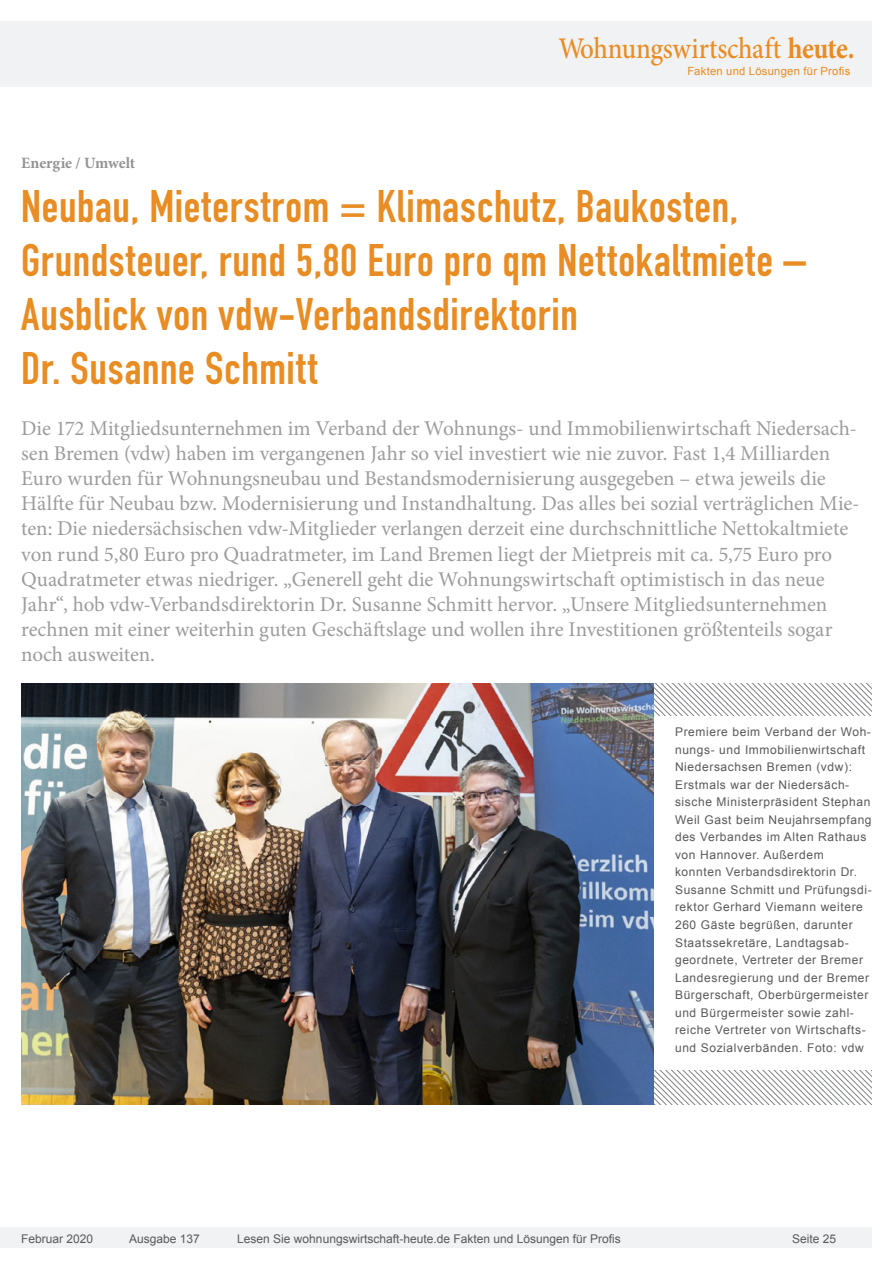
<style>
.page{position:relative;width:893px;height:1263px;background:#fff}
.page>*{position:absolute;margin:0;border:0;box-sizing:border-box;transform-origin:0 0}
.t1{font:45px/54px "DIN Engschrift";letter-spacing:.015em;color:#e88c24}
.t2{font:500 30px "Minion Pro";letter-spacing:-.01em;color:#e88c24;scale:.9 1}
.t3{font:21px/25.2px "Minion Pro";letter-spacing:-.005em;color:#9c9c9c}
.t4{font:700 15.75px "Minion Pro";letter-spacing:-.005em;color:#939393}
.t5{font:12px/17.5px "Arial";letter-spacing:.05em;color:#595959}
.t6{font:12px "Arial";color:#595959}
.t7{font:11.25px "Arial";letter-spacing:.025em;color:#e88c24}
.s1{font-weight:700}
</style>
<div class="page">
<div style="left:0;top:1227px;width:872px;height:20px;background:#f1f2f3"></div>
<div style="left:0;top:21px;width:872px;height:66px;background:#f1f2f3"></div>
<svg style="left:654px;top:683px;width:218px;height:33px"></svg>
<svg style="left:654px;top:1070px;width:218px;height:34px"></svg>
<img style="left:21px;top:683px;width:633px;height:421px">
<h2 class="t2" style="left:558px;top:28px;width:331px">Wohnungswirtschaft <span class="s1">heute.</span></h2>
<p class="t7" style="left:687px;top:63px;width:165px">Fakten und Lösungen für Profis</p>
<p class="t4" style="left:21px;top:152px;width:115px">Energie / Umwelt</p>
<h1 class="t1" style="left:21px;top:180px;width:786px">Neubau, Mieterstrom = Klimaschutz, Baukosten, Grundsteuer, rund 5,80 Euro pro qm Nettokaltmiete – Ausblick von vdw-Verbandsdirektorin<br>Dr. Susanne Schmitt</h1>
<p class="t3" style="left:21px;top:415px;width:840px">Die 172 Mitgliedsunternehmen im Verband der Wohnungs- und Immobilienwirtschaft Niedersach&shy;sen Bremen (vdw) haben im vergangenen Jahr so viel investiert wie nie zuvor. Fast 1,4 Milliarden Euro wurden für Wohnungsneubau und Bestandsmodernisierung ausgegeben – etwa jeweils die Hälfte für Neubau bzw. Modernisierung und Instandhaltung. Das alles bei sozial verträglichen Mie&shy;ten: Die niedersächsischen vdw-Mitglieder verlangen derzeit eine durchschnittliche Nettokaltmiete von rund 5,80 Euro pro Quadratmeter, im Land Bremen liegt der Mietpreis mit ca. 5,75 Euro pro Quadratmeter etwas niedriger. „Generell geht die Wohnungswirtschaft optimistisch in das neue Jahr“, hob vdw-Verbandsdirektorin Dr. Susanne Schmitt hervor. „Unsere Mitgliedsunternehmen rechnen mit einer weiterhin guten Geschäftslage und wollen ihre Investitionen größtenteils sogar noch ausweiten.</p>
<p class="t5" style="left:675px;top:723px;width:198px">Premiere beim Verband der Woh&shy;nungs- und Immobilienwirtschaft<br>Niedersachsen Bremen (vdw):<br>Erstmals war der Niedersäch&shy;sische Ministerpräsident Stephan<br>Weil Gast beim Neujahrsempfang des Verbandes im Alten Rathaus von Hannover. Außerdem konnten Verbandsdirektorin Dr.<br>Susanne Schmitt und Prüfungsdi&shy;rektor Gerhard Viemann weitere<br>260 Gäste begrüßen, darunter<br>Staatssekretäre, Landtagsab&shy;geordnete, Vertreter der Bremer<br>Landesregierung und der Bremer<br>Bürgerschaft, Oberbürgermeister und Bürgermeister sowie zahl&shy;reiche Vertreter von Wirtschafts&shy;und Sozialverbänden. Foto: vdw</p>
<p class="t6" style="left:21px;top:1230px;width:74px">Februar 2020</p>
<p class="t6" style="left:129px;top:1230px;width:72px">Ausgabe 137</p>
<p class="t6" style="left:237px;top:1230px;width:385px">Lesen Sie wohnungswirtschaft-heute.de Fakten und Lösungen für Profis</p>
<p class="t5" style="left:792px;top:1230px;width:46px">Seite 25</p>
</div>
